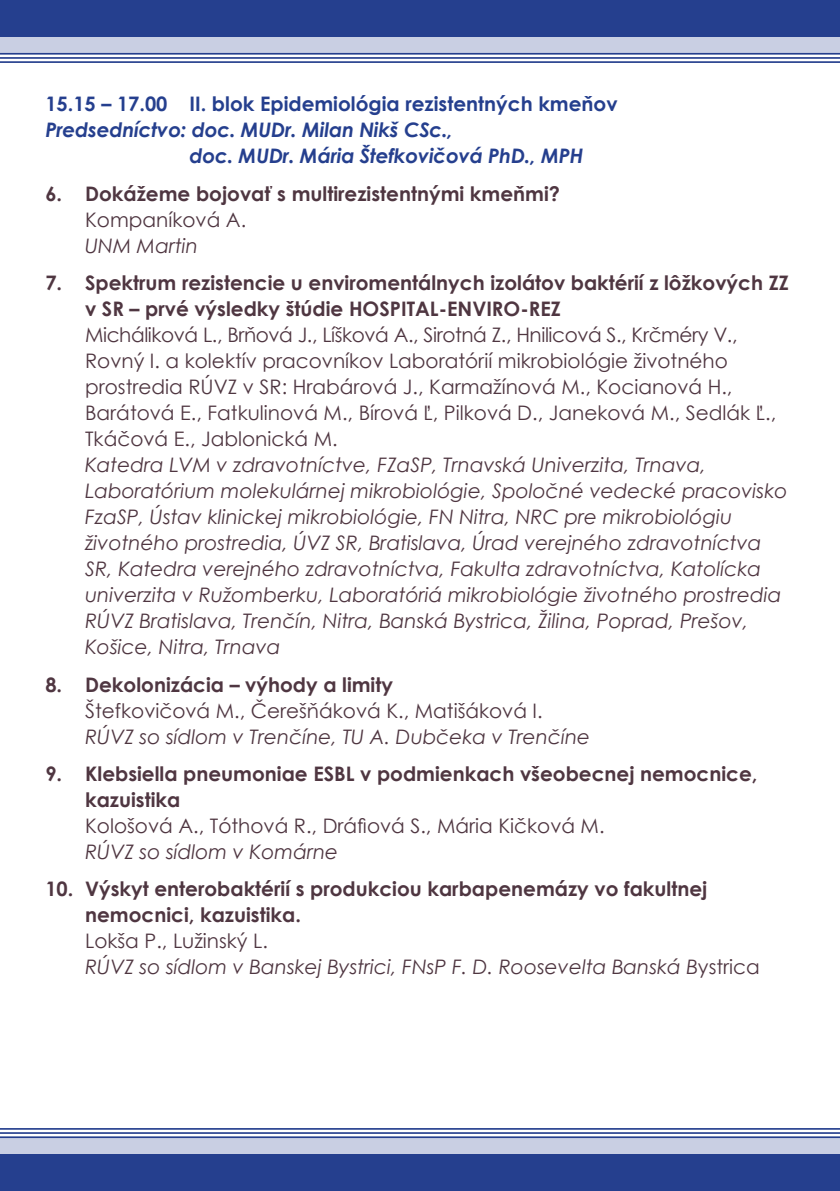
<style>
.page{position:relative;width:840px;height:1191px;background:#fff}
.page>*{position:absolute;margin:0;border:0;box-sizing:border-box;transform-origin:0 0}
.t1{font:italic 20px/26px "Century Gothic";color:#4f3641}
.t2{font:20px/26px "Century Gothic";color:#4f3641}
.t3{font:700 20px/26px "Century Gothic";color:#4f3641}
.t4{font:italic 700 20px/26px "Century Gothic";letter-spacing:-.01em;color:#253f8e}
.t5{font:700 20px "Century Gothic";color:#253f8e}
.s1{font-style:normal}
</style>
<div class="page">
<svg style="left:0;top:36px;width:839px;height:17px;background:#bec5dd"></svg>
<div style="left:0;top:1138px;width:839px;height:31px;background:#c9cfe3"></div>
<div style="left:0;top:0;width:839px;height:36px;background:#253f8e"></div>
<div style="left:0;top:1154px;width:839px;height:37px;background:#253f8e"></div>
<hr style="left:0;top:53px;width:839px;height:2px;background:#253f8e">
<hr style="left:0;top:57px;width:839px;height:2px;background:#253f8e">
<hr style="left:0;top:61px;width:839px;height:2px;background:#253f8e">
<hr style="left:0;top:1136px;width:839px;height:2px;background:#253f8e">
<hr style="left:0;top:1132px;width:839px;height:1px;background:#253f8e">
<hr style="left:0;top:1128px;width:839px;height:1px;background:#253f8e">
<p class="t5" style="left:45px;top:89px;width:573px">15.15 – 17.00 II. blok Epidemiológia rezistentných kmeňov</p>
<p class="t4" style="left:189px;top:116px;width:395px;text-indent:-144px">Predsedníctvo: doc. MUDr. Milan Nikš CSc.,<br>doc. MUDr. Mária Štefkovičová PhD., MPH</p>
<p class="t3" style="left:45px;top:180px;width:516px">6. Dokážeme bojovať s multirezistentnými kmeňmi?</p>
<p class="t2" style="left:85px;top:206px;width:162px">Kompaníková A.</p>
<p class="t1" style="left:85px;top:232px;width:114px">UNM Martin</p>
<p class="t3" style="left:85px;top:269px;width:704px;text-indent:-40px">7. Spektrum rezistencie u enviromentálnych izolátov baktérií z lôžkových ZZ v SR – prvé výsledky štúdie HOSPITAL-ENVIRO-REZ</p>
<p class="t2" style="left:85px;top:322px;width:692px">Micháliková L., Brňová J., Líšková A., Sirotná Z., Hnilicová S., Krčméry V., Rovný I. a kolektív pracovníkov Laboratórií mikrobiológie životného prostredia RÚVZ v SR: Hrabárová J., Karmažínová M., Kocianová H., Barátová E., Fatkulinová M., Bírová Ľ, Pilková D., Janeková M., Sedlák Ľ., Tkáčová E., Jablonická M.</p>
<p class="t1" style="left:85px;top:452px;width:703px">Katedra LVM v zdravotníctve, FZaSP, Trnavská Univerzita, Trnava, Laboratórium molekulárnej mikrobiológie, Spoločné vedecké pracovisko FzaSP, Ústav klinickej mikrobiológie, FN Nitra, NRC pre mikrobiológiu životného prostredia, ÚVZ SR, Bratislava, Úrad verejného zdravotníctva SR, Katedra verejného zdravotníctva, Fakulta zdravotníctva, Katolícka univerzita v Ružomberku, Laboratóriá mikrobiológie životného prostredia RÚVZ Bratislava, Trenčín, Nitra, Banská Bystrica, Žilina, Poprad, Prešov, Košice, Nitra, Trnava</p>
<p class="t3" style="left:45px;top:670px;width:349px">8. Dekolonizácia – výhody a limity</p>
<p class="t2" style="left:85px;top:697px;width:459px">Štefkovičová M., Čerešňáková K., Matišáková I.</p>
<p class="t1" style="left:85px;top:723px;width:506px">RÚVZ so sídlom v Trenčíne, TU A. Dubčeka v Trenčíne</p>
<p class="t3" style="left:85px;top:760px;width:673px;text-indent:-40px">9. Klebsiella pneumoniae ESBL v podmienkach všeobecnej nemocnice, kazuistika</p>
<p class="t2" style="left:85px;top:812px;width:520px">Kološová A., Tóthová R., Dráfiová S., Mária Kičková M.</p>
<p class="t1" style="left:85px;top:838px;width:254px">RÚVZ so sídlom v Komárne</p>
<p class="t3" style="left:85px;top:875px;width:623px;text-indent:-40px">10. Výskyt enterobaktérií s produkciou karbapenemázy vo fakultnej nemocnici, kazuistika.</p>
<p class="t1" style="left:85px;top:928px;width:676px"><span class="s1">Lokša P., Lužinský L.<br></span>RÚVZ so sídlom v Banskej Bystrici, FNsP F. D. Roosevelta Banská B<span class="s1">ystrica</span></p>
</div>
